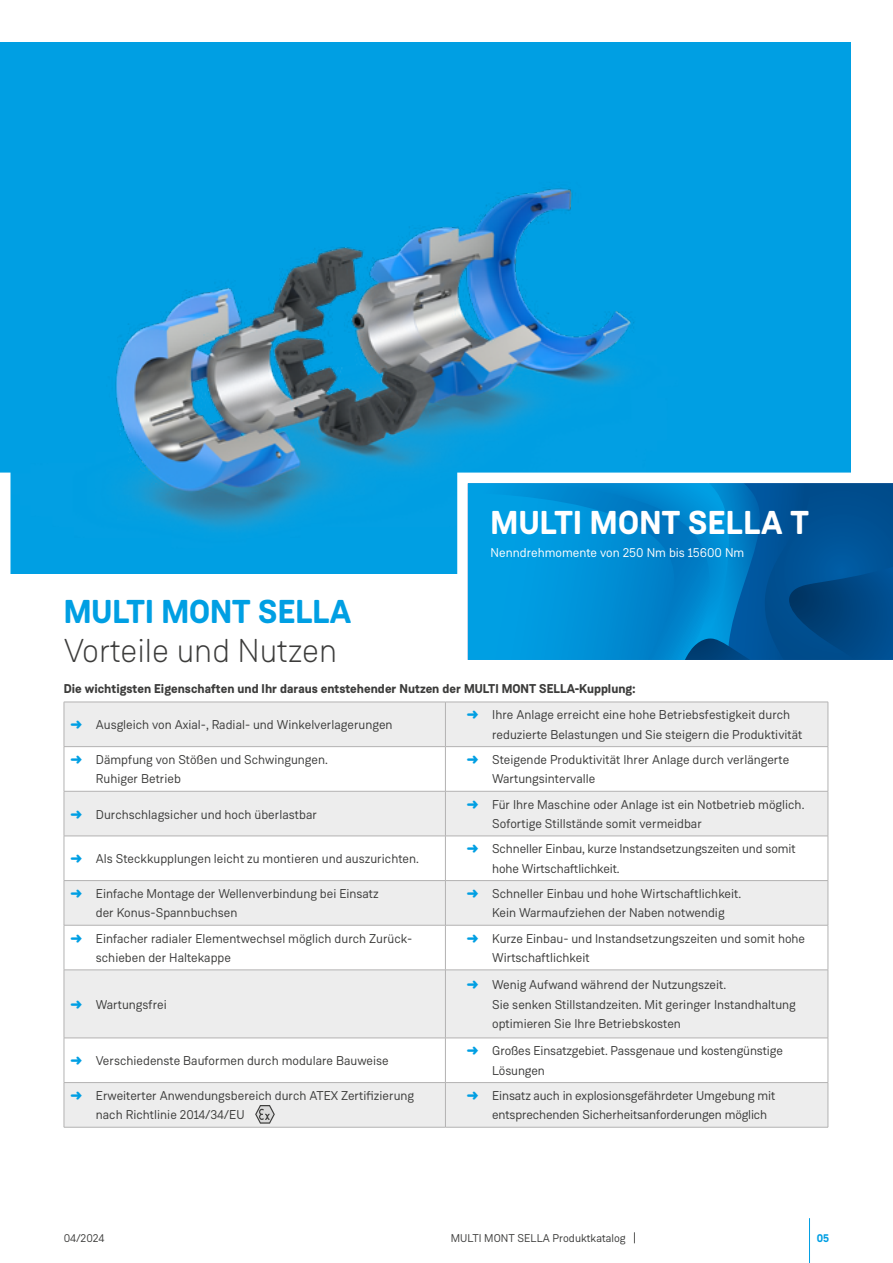
<style>
.page{position:relative;width:893px;height:1263px;background:#fff}
.page>*{position:absolute;margin:0;border:0;box-sizing:border-box;transform-origin:0 0}
.t1{font:300 33px "Weissenhof Grotesk";color:#3c3c3b}
.t2{font:700 33px "Weissenhof Grotesk";letter-spacing:.01em;color:#fff}
.t3{font:700 33px "Weissenhof Grotesk";color:#009fe3}
.t4{font:12.75px/19.5px "Weissenhof Grotesk";color:#3c3c3b}
.t5{font:700 12.75px "Weissenhof Grotesk";color:#3c3c3b}
.t6{font:12.75px "Weissenhof Grotesk";color:#fff}
.t7{font:11.25px "Weissenhof Grotesk";color:#3c3c3b}
.t8{font:700 11.25px "Weissenhof Grotesk";color:#009fe3}
.s1{color:#009fe3}
</style>
<div class="page">
<hr style="left:809px;top:1218px;width:1px;height:45px;background:#009fe3">
<div style="left:0;top:43px;width:850px;height:531px;background:#009fe3"></div>
<img style="left:0;top:42px;width:741px;height:489px">
<svg style="left:0;top:467px;width:16px;height:107px"></svg>
<svg style="left:452px;top:467px;width:441px;height:193px"></svg>
<svg style="left:65px;top:703px;width:763px;height:222px;fill:#ededed"></svg>
<svg style="left:65px;top:971px;width:763px;height:156px;fill:#ededed"></svg>
<hr style="left:64px;top:702px;width:381px;height:1px;background:#b3b2b2">
<hr style="left:445px;top:702px;width:383px;height:1px;background:#b3b2b2">
<hr style="left:445px;top:702px;width:1px;height:44px;background:#b3b2b2">
<hr style="left:828px;top:702px;width:1px;height:44px;background:#b3b2b2">
<hr style="left:64px;top:746px;width:381px;height:1px;background:#b3b2b2">
<hr style="left:445px;top:746px;width:383px;height:1px;background:#b3b2b2">
<hr style="left:445px;top:747px;width:1px;height:44px;background:#b3b2b2">
<hr style="left:828px;top:747px;width:1px;height:44px;background:#b3b2b2">
<hr style="left:64px;top:791px;width:381px;height:1px;background:#b3b2b2">
<hr style="left:445px;top:791px;width:383px;height:1px;background:#b3b2b2">
<hr style="left:445px;top:791px;width:1px;height:45px;background:#b3b2b2">
<hr style="left:828px;top:791px;width:1px;height:45px;background:#b3b2b2">
<hr style="left:64px;top:836px;width:381px;height:1px;background:#b3b2b2">
<hr style="left:445px;top:836px;width:383px;height:1px;background:#b3b2b2">
<hr style="left:445px;top:836px;width:1px;height:44px;background:#b3b2b2">
<hr style="left:828px;top:836px;width:1px;height:44px;background:#b3b2b2">
<hr style="left:64px;top:880px;width:381px;height:1px;background:#b3b2b2">
<hr style="left:445px;top:880px;width:383px;height:1px;background:#b3b2b2">
<hr style="left:445px;top:881px;width:1px;height:44px;background:#b3b2b2">
<hr style="left:828px;top:881px;width:1px;height:44px;background:#b3b2b2">
<hr style="left:64px;top:925px;width:381px;height:1px;background:#b3b2b2">
<hr style="left:445px;top:925px;width:383px;height:1px;background:#b3b2b2">
<hr style="left:445px;top:925px;width:1px;height:45px;background:#b3b2b2">
<hr style="left:828px;top:925px;width:1px;height:45px;background:#b3b2b2">
<hr style="left:64px;top:970px;width:381px;height:1px;background:#b3b2b2">
<hr style="left:445px;top:970px;width:383px;height:1px;background:#b3b2b2">
<hr style="left:445px;top:970px;width:1px;height:68px;background:#b3b2b2">
<hr style="left:828px;top:970px;width:1px;height:68px;background:#b3b2b2">
<hr style="left:64px;top:1038px;width:381px;height:1px;background:#b3b2b2">
<hr style="left:445px;top:1038px;width:383px;height:1px;background:#b3b2b2">
<hr style="left:445px;top:1038px;width:1px;height:44px;background:#b3b2b2">
<hr style="left:828px;top:1038px;width:1px;height:44px;background:#b3b2b2">
<hr style="left:64px;top:1082px;width:381px;height:1px;background:#b3b2b2">
<hr style="left:445px;top:1082px;width:383px;height:1px;background:#b3b2b2">
<hr style="left:445px;top:1083px;width:1px;height:44px;background:#b3b2b2">
<hr style="left:828px;top:1083px;width:1px;height:44px;background:#b3b2b2">
<hr style="left:64px;top:1127px;width:381px;height:1px;background:#b3b2b2">
<hr style="left:445px;top:1127px;width:383px;height:1px;background:#b3b2b2">
<hr style="left:64px;top:702px;width:1px;height:44px;background:#b3b2b2">
<hr style="left:64px;top:747px;width:1px;height:44px;background:#b3b2b2">
<hr style="left:64px;top:791px;width:1px;height:45px;background:#b3b2b2">
<hr style="left:64px;top:836px;width:1px;height:44px;background:#b3b2b2">
<hr style="left:64px;top:881px;width:1px;height:44px;background:#b3b2b2">
<hr style="left:64px;top:925px;width:1px;height:45px;background:#b3b2b2">
<hr style="left:64px;top:970px;width:1px;height:68px;background:#b3b2b2">
<hr style="left:64px;top:1038px;width:1px;height:44px;background:#b3b2b2">
<hr style="left:64px;top:1083px;width:1px;height:44px;background:#b3b2b2">
<svg style="left:255px;top:1105px;width:20px;height:19px"></svg>
<h1 class="t2" style="left:491px;top:502px;width:320px">MULTI MONT SELLA T</h1>
<p class="t6" style="left:491px;top:545px;width:255px">Nenndrehmomente von 250 Nm bis 15600 Nm</p>
<h1 class="t3" style="left:64px;top:591px;width:289px">MULTI MONT SELLA</h1>
<h1 class="t1" style="left:64px;top:631px;width:275px">Vorteile und Nutzen</h1>
<p class="t5" style="left:64px;top:681px;width:574px">Die wichtigsten Eigenschaften und Ihr daraus entstehender Nutzen der MULTI MONT SELLA-Kupplung:</p>
<p class="t4" style="left:70px;top:715px;width:324px"><span class="s1">➜</span> Ausgleich von Axial-, Radial- und Winkelverlagerungen</p>
<p class="t4" style="left:492px;top:705px;width:312px;text-indent:-26px"><span class="s1">➜</span> Ihre Anlage erreicht eine hohe Betriebsfestigkeit durch reduzierte Belastungen und Sie steigern die Produktivität</p>
<p class="t4" style="left:96px;top:750px;width:234px;text-indent:-26px"><span class="s1">➜</span> Dämpfung von Stößen und Schwingungen.<br>Ruhiger Betrieb</p>
<p class="t4" style="left:492px;top:750px;width:298px;text-indent:-26px"><span class="s1">➜</span> Steigende Produktivität Ihrer Anlage durch verlängerte<br>Wartungsintervalle</p>
<p class="t4" style="left:70px;top:805px;width:248px"><span class="s1">➜</span> Durchschlagsicher und hoch überlastbar</p>
<p class="t4" style="left:492px;top:794px;width:314px;text-indent:-26px"><span class="s1">➜</span> Für Ihre Maschine oder Anlage ist ein Notbetrieb möglich.<br>Sofortige Stillstände somit vermeidbar</p>
<p class="t4" style="left:70px;top:849px;width:350px"><span class="s1">➜</span> Als Steckkupplungen leicht zu montieren und auszurichten.</p>
<p class="t4" style="left:492px;top:839px;width:305px;text-indent:-26px"><span class="s1">➜</span> Schneller Einbau, kurze Instandsetzungszeiten und somit hohe Wirtschaftlichkeit.</p>
<p class="t4" style="left:96px;top:884px;width:284px;text-indent:-26px"><span class="s1">➜</span> Einfache Montage der Wellenverbindung bei Einsatz der Konus-Spannbuchsen</p>
<p class="t4" style="left:492px;top:884px;width:251px;text-indent:-26px"><span class="s1">➜</span> Schneller Einbau und hohe Wirtschaftlichkeit.<br>Kein Warmaufziehen der Naben notwendig</p>
<p class="t4" style="left:96px;top:928px;width:318px;text-indent:-26px"><span class="s1">➜</span> Einfacher radialer Elementwechsel möglich durch Zurück&shy;schieben der Haltekappe</p>
<p class="t4" style="left:492px;top:928px;width:314px;text-indent:-26px"><span class="s1">➜</span> Kurze Einbau- und Instandsetzungszeiten und somit hohe<br>Wirtschaftlichkeit</p>
<p class="t4" style="left:70px;top:994px;width:98px"><span class="s1">➜</span> Wartungsfrei</p>
<p class="t4" style="left:492px;top:975px;width:305px;text-indent:-26px"><span class="s1">➜</span> Wenig Aufwand während der Nutzungszeit.<br>Sie senken Stillstandzeiten. Mit geringer Instandhaltung optimieren Sie Ihre Betriebskosten</p>
<p class="t4" style="left:70px;top:1051px;width:320px"><span class="s1">➜</span> Verschiedenste Bauformen durch modulare Bauweise</p>
<p class="t4" style="left:492px;top:1041px;width:292px;text-indent:-26px"><span class="s1">➜</span> Großes Einsatzgebiet. Passgenaue und kostengünstige<br>Lösungen</p>
<p class="t4" style="left:96px;top:1086px;width:320px;text-indent:-26px"><span class="s1">➜</span> Erweiterter Anwendungsbereich durch ATEX Zertifizierung nach Richtlinie 2014/34/EU</p>
<p class="t4" style="left:492px;top:1086px;width:285px;text-indent:-26px"><span class="s1">➜</span> Einsatz auch in explosionsgefährdeter Umgebung mit entsprechenden Sicherheitsanforderungen möglich</p>
<p class="t7" style="left:64px;top:1231px;width:42px">04/2024</p>
<p class="t7" style="left:451px;top:1231px;width:176px">MULTI MONT SELLA Produktkatalog</p>
<p class="t8" style="left:817px;top:1231px;width:14px">05</p>
</div>
